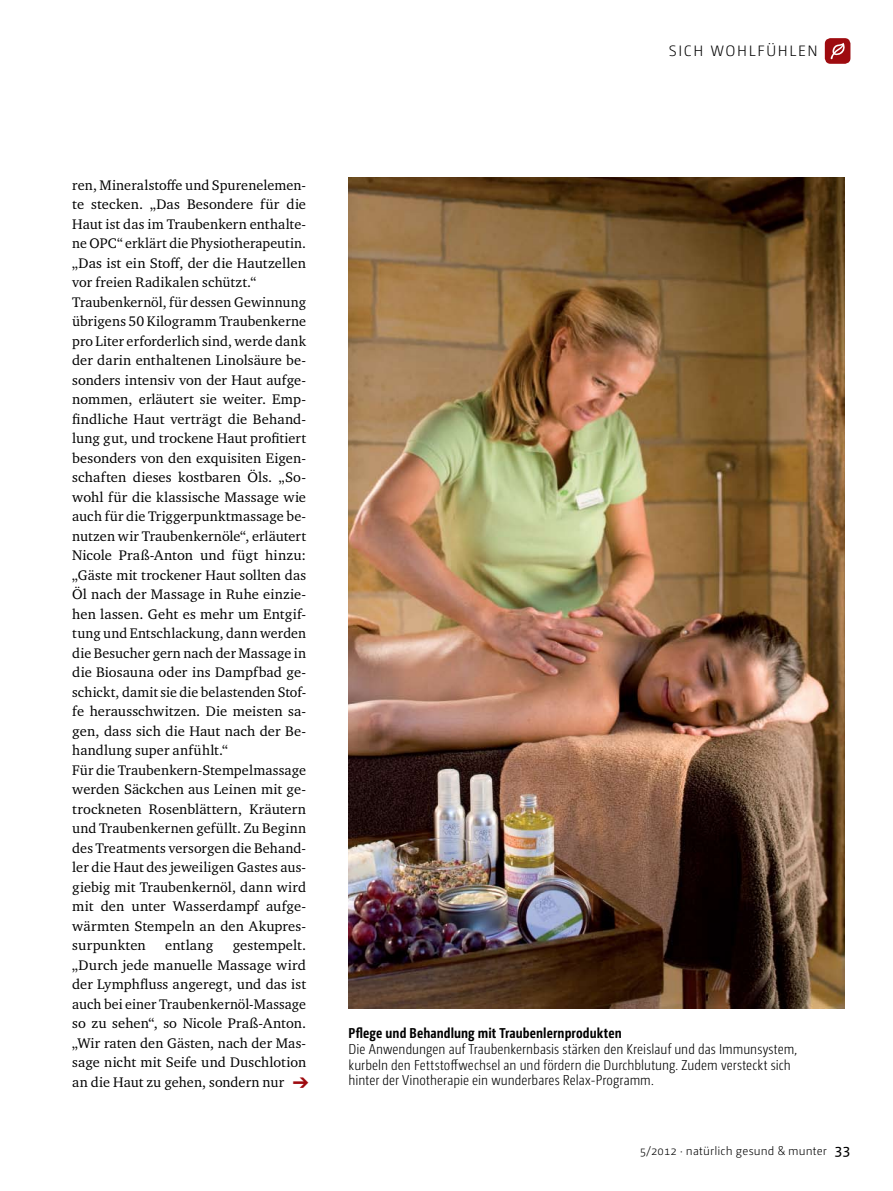
<style>
.page{position:relative;width:893px;height:1191px;background:#fff}
.page>*{position:absolute;margin:0;border:0;box-sizing:border-box;transform-origin:0 0}
.t1{font:300 15px "Camingo Dos Pro";letter-spacing:.11em;color:#000}
.t2{font:14.25px/19.5px "Charter ITC Pro";letter-spacing:.005em;color:#000}
.t3{font:300 14.25px/15.8px "Camingo Dos Pro Cd";letter-spacing:.005em;color:#000}
.t4{font:700 14.25px "Camingo Dos Pro Cd";letter-spacing:.005em;color:#000}
.t5{font:300 12px "Camingo Dos Pro";letter-spacing:.015em;color:#000}
.s1{font-weight:400;font-size:15px}
</style>
<div class="page">
<img style="left:349px;top:177px;width:495px;height:831px">
<svg style="left:825px;top:38px;width:25px;height:26px"></svg>
<p class="t1" style="left:669px;top:42px;width:150px">sich woh lfüh len</p>
<p class="t2" style="left:72px;top:175px;width:235px">ren, Mineralstoffe und Spurenelemen&shy;te stecken. „Das Besondere für die Haut ist das im Traubenkern enthalte&shy;ne OPC“ erklärt die Physiotherapeutin. „Das ist ein Stoff, der die Hautzellen vor freien Radikalen schützt.“ Traubenkernöl, für dessen Gewinnung übrigens 50 Kilogramm Traubenkerne pro Liter erforderlich sind, werde dank der darin enthaltenen Linolsäure be&shy;sonders intensiv von der Haut aufge&shy;nommen, erläutert sie weiter. Emp&shy;findliche Haut verträgt die Behand&shy;lung gut, und trockene Haut profitiert besonders von den exquisiten Eigen&shy;schaften dieses kostbaren Öls. „So&shy;wohl für die klassische Massage wie auch für die Triggerpunktmassage be&shy;nutzen wir Traubenkernöle“, erläutert Nicole Praß-Anton und fügt hinzu: „Gäste mit trockener Haut sollten das Öl nach der Massage in Ruhe einzie&shy;hen lassen. Geht es mehr um Entgif&shy;tung und Entschlackung, dann werden die Besucher gern nach der Massage in die Biosauna oder ins Dampfbad ge&shy;schickt, damit sie die belastenden Stof&shy;fe herausschwitzen. Die meisten sa&shy;gen, dass sich die Haut nach der Be&shy;handlung super anfühlt.“<br>Für die Traubenkern-Stempelmassage werden Säckchen aus Leinen mit ge&shy;trockneten Rosenblättern, Kräutern und Traubenkernen gefüllt. Zu Beginn des Treatments versorgen die Behand&shy;ler die Haut des jeweiligen Gastes aus&shy;giebig mit Traubenkernöl, dann wird mit den unter Wasserdampf aufge&shy;wärmten Stempeln an den Akupres&shy;surpunkten</p>
<p class="t2" style="left:72px;top:935px;width:235px;text-align:justify;text-indent:160px">gestempelt. „Durch jede manuelle Massage wird der Lymphfluss angeregt, und das ist auch bei einer Traubenkernöl-Massage so zu sehen“, so Nicole Praß-Anton. „Wir raten den Gästen, nach der Mas&shy;sage nicht mit Seife und Duschlotion an die Haut zu gehen, sondern nur</p>
<p class="t2" style="left:165px;top:935px;width:50px">entlang</p>
<p class="t4" style="left:349px;top:1024px;width:275px">Pflege und Behandlung mit Traubenlernprodukten</p>
<p class="t3" style="left:349px;top:1041px;width:450px">Die Anwendungen auf Traubenkernbasis stärken den Kreislauf und das Immunsystem, kurbeln den Fettstoffwechsel an und fördern die Durchblutung. Zudem versteckt sich hinter der Vinotherapie ein wunderbares Relax-Programm.</p>
<p class="t5" style="left:640px;top:1144px;width:212px">5/2012 · natürlich gesund &amp; munter <span class="s1">33</span></p>
</div>
